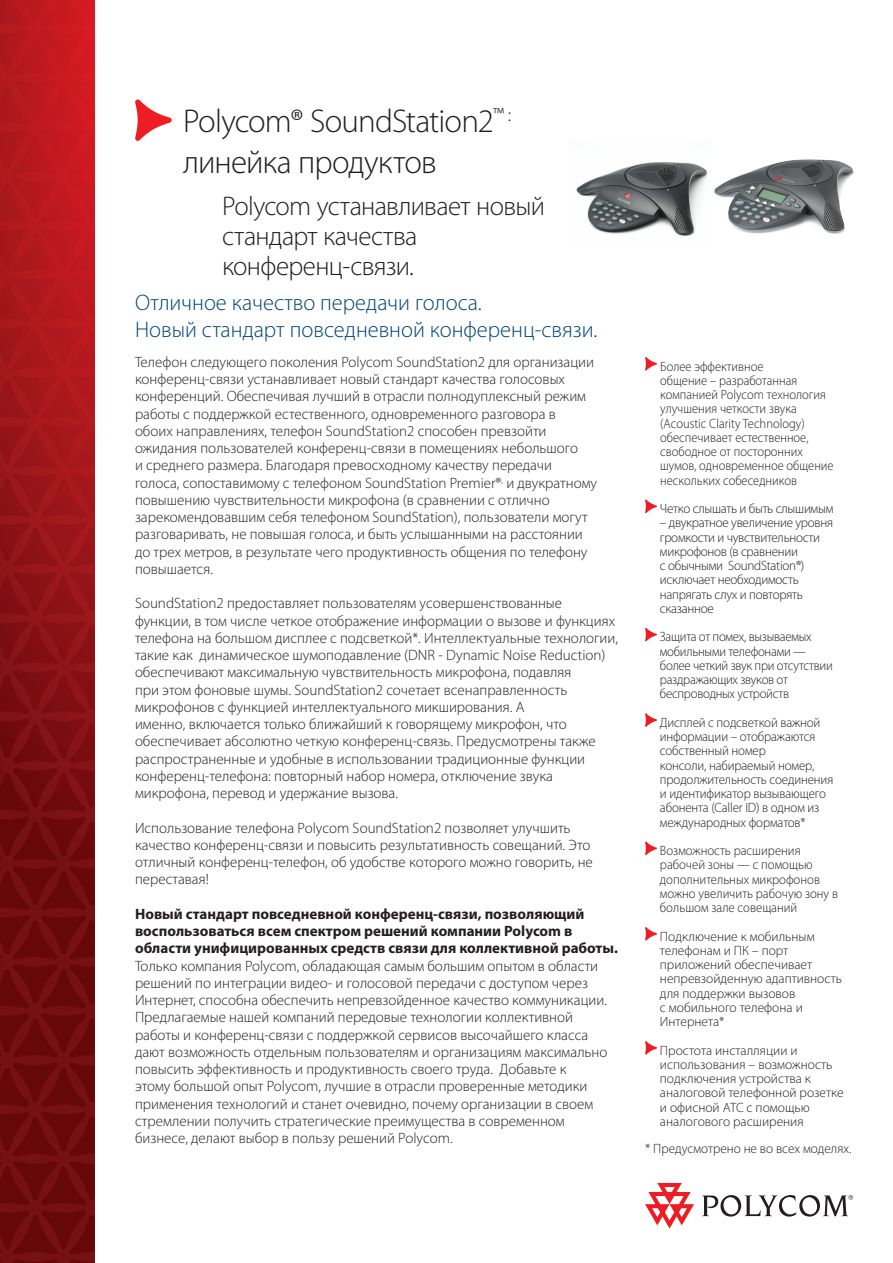
<style>
.page{position:relative;width:893px;height:1263px;background:#fff}
.page>*{position:absolute;margin:0;border:0;box-sizing:border-box;transform-origin:0 0}
.t1{font:300 33px/41.4px "Myriad Pro";letter-spacing:-.025em;color:#231f20}
.t2{font:300 27px/30px "Myriad Pro";letter-spacing:-.025em;color:#231f20}
.t3{font:300 22.5px/27px "Myriad Pro";color:#004577}
.t4{font:300 15px/17.2px "Myriad Pro";color:#231f20}
.t5{font:700 15px/17.2px "Myriad Pro";color:#231f20}
.t6{font:300 13.5px/14.2px "Myriad Pro";letter-spacing:-.005em;color:#231f20}
.t7{font:300 13.5px/14.2px "Myriad Pro";letter-spacing:-.005em;color:#231f20;scale:.95 1}
.t8{font:300 13.5px/14.2px "Myriad Pro";letter-spacing:-.005em;color:#231f20;scale:.93 1}
.t9{font:300 13.5px/14.2px "Myriad Pro";letter-spacing:-.005em;color:#231f20;scale:.96 1}
</style>
<div class="page">
<svg style="left:135px;top:99px;width:37px;height:42px"></svg>
<svg style="left:645px;top:357px;width:12px;height:13px"></svg>
<svg style="left:645px;top:500px;width:12px;height:13px"></svg>
<svg style="left:645px;top:628px;width:12px;height:13px"></svg>
<svg style="left:645px;top:713px;width:12px;height:14px"></svg>
<svg style="left:645px;top:842px;width:12px;height:13px"></svg>
<svg style="left:645px;top:927px;width:12px;height:14px"></svg>
<svg style="left:645px;top:1041px;width:12px;height:14px"></svg>
<svg style="left:645px;top:1183px;width:49px;height:45px"></svg>
<svg style="left:702px;top:1195px;width:151px;height:21px"></svg>
<svg style="left:0;top:0;width:94px;height:1263px;background:#8f1114"></svg>
<img style="left:714px;top:159px;width:140px;height:75px">
<img style="left:576px;top:162px;width:132px;height:74px">
<p class="t1" style="left:183px;top:100px;width:330px">Polycom® SoundStation2<sup>™</sup> <sup>: </sup>линейка продуктов</p>
<p class="t2" style="left:222px;top:190px;width:325px">Polycom устанавливает новый стандарт качества конференц-связи.</p>
<p class="t3" style="left:135px;top:288px;width:464px">Отличное качество передачи голоса.<br>Новый стандарт повседневной конференц-связи.</p>
<p class="t4" style="left:135px;top:353px;width:464px">Телефон следующего поколения Polycom SoundStation2 для организации конференц-связи устанавливает новый стандарт качества голосовых конференций. Обеспечивая лучший в отрасли полнодуплексный режим работы с поддержкой естественного, одновременного разговора в обоих направлениях, телефон SoundStation2 способен превзойти ожидания пользователей конференц-связи в помещениях небольшого<br>и среднего размера. Благодаря превосходному качеству передачи голоса, сопоставимому с телефоном SoundStation Premier®<sup>,</sup> и двукратному повышению чувствительности микрофона (в сравнении с отлично зарекомендовавшим себя телефоном SoundStation), пользователи могут разговаривать, не повышая голоса, и быть услышанными на расстоянии до трех метров, в результате чего продуктивность общения по телефону повышается.</p>
<p class="t4" style="left:135px;top:594px;width:485px">SoundStation2 предоставляет пользователям усовершенствованные функции, в том числе четкое отображение информации о вызове и функциях телефона на большом дисплее с подсветкой*. Интеллектуальные технологии, такие как динамическое шумоподавление (DNR - Dynamic Noise Reduction) обеспечивают максимальную чувствительность микрофона, подавляя<br>при этом фоновые шумы. SoundStation2 сочетает всенаправленность микрофонов с функцией интеллектуального микширования. А<br>именно, включается только ближайший к говорящему микрофон, что обеспечивает абсолютно четкую конференц-связь. Предусмотрены также распространенные и удобные в использовании традиционные функции конференц-телефона: повторный набор номера, отключение звука микрофона, перевод и удержание вызова.</p>
<p class="t4" style="left:135px;top:819px;width:459px">Использование телефона Polycom SoundStation2 позволяет улучшить качество конференц-связи и повысить результативность совещаний. Это отличный конференц-телефон, об удобстве которого можно говорить, не переставая!</p>
<p class="t5" style="left:135px;top:905px;width:484px">Новый стандарт повседневной конференц-связи, позволяющий воспользоваться всем спектром решений компании Polycom в области унифицированных средств связи для коллективной работы.</p>
<p class="t4" style="left:135px;top:957px;width:474px">Только компания Polycom, обладающая самым большим опытом в области решений по интеграции видео- и голосовой передачи с доступом через Интернет, способна обеспечить непревзойденное качество коммуникации.<br>Предлагаемые нашей компаний передовые технологии коллективной работы и конференц-связи с поддержкой сервисов высочайшего класса дают возможность отдельным пользователям и организациям максимально повысить эффективность и продуктивность своего труда. Добавьте к<br>этому большой опыт Polycom, лучшие в отрасли проверенные методики применения технологий и станет очевидно, почему организации в своем стремлении получить стратегические преимущества в современном бизнесе, делают выбор в пользу решений Polycom.</p>
<p class="t8" style="left:660px;top:359px;width:188px">Более эффективное<br>общение – разработанная компанией Polycom технология улучшения четкости звука (Acoustic Clarity Technology) обеспечивает естественное, свободное от посторонних шумов, одновременное общение нескольких собеседников</p>
<p class="t6" style="left:660px;top:501px;width:175px">Четко слышать и быть слышимым</p>
<p class="t6" style="left:660px;top:516px;width:175px">– двукратное увеличение уровня громкости и чувствительности микрофонов (в сравнении<br>с обычными SoundStation®) исключает необходимость напрягать слух и повторять сказанное</p>
<p class="t7" style="left:660px;top:630px;width:183px">Защита от помех, вызываемых мобильными телефонами — более четкий звук при отсутствии раздражающих звуков от беспроводных устройств</p>
<p class="t9" style="left:660px;top:715px;width:182px">Дисплей с подсветкой важной информации – отображаются собственный номер<br>консоли, набираемый номер, продолжительность соединения и идентификатор вызывающего абонента (Caller ID) в одном из международных форматов*</p>
<p class="t7" style="left:660px;top:843px;width:189px">Возможность расширения рабочей зоны — с помощью дополнительных микрофонов можно увеличить рабочую зону в большом зале совещаний</p>
<p class="t6" style="left:660px;top:929px;width:184px">Подключение к мобильным телефонам и ПК – порт приложений обеспечивает непревзойденную адаптивность для поддержки вызовов<br>с мобильного телефона и<br>Интернета*</p>
<p class="t6" style="left:660px;top:1043px;width:185px">Простота инсталляции и использования – возможность подключения устройства к аналоговой телефонной розетке и офисной АТС с помощью аналогового расширения</p>
<p class="t6" style="left:645px;top:1141px;width:208px">* Предусмотрено не во всех моделях.</p>
</div>
